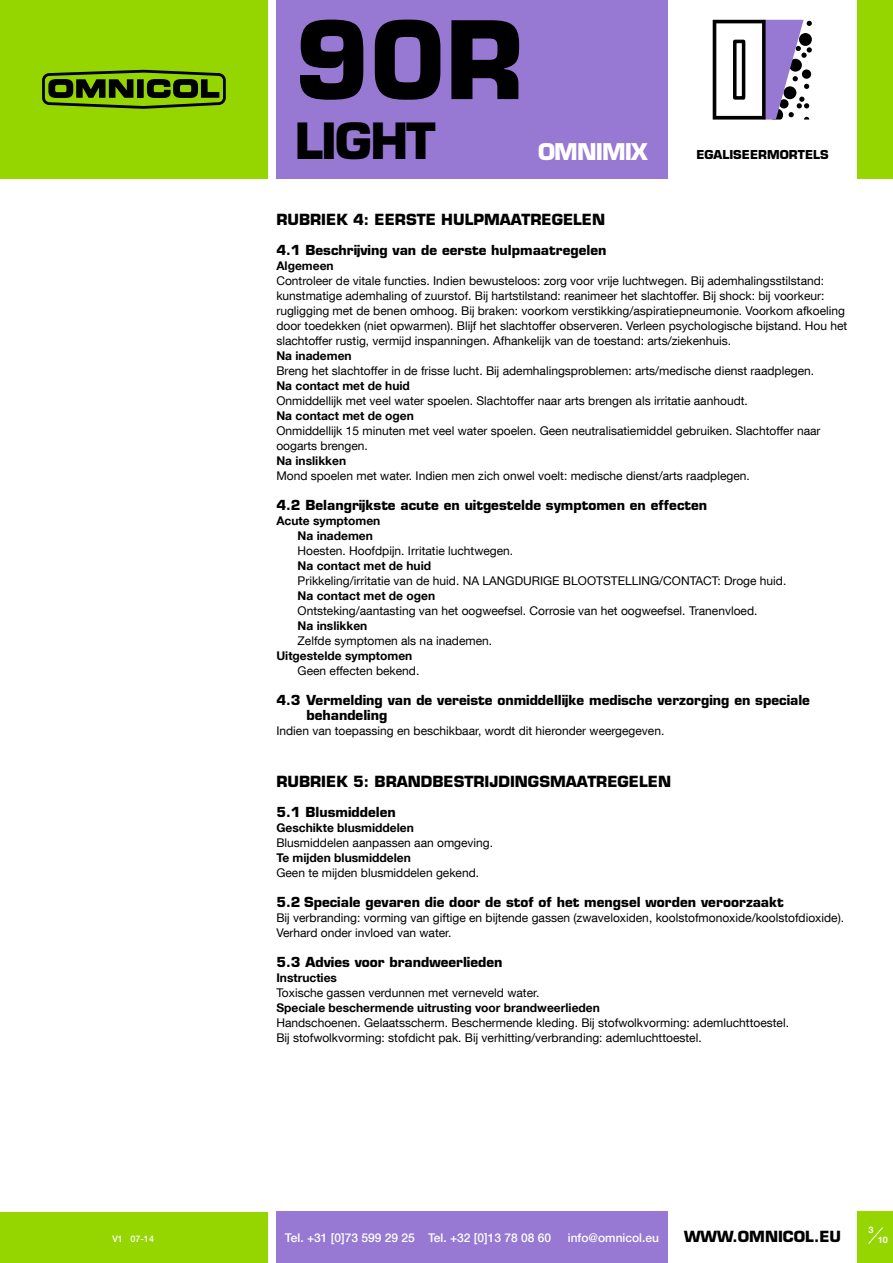
<style>
.page{position:relative;width:893px;height:1263px;background:#fff}
.page>*{position:absolute;margin:0;border:0;box-sizing:border-box;transform-origin:0 0}
.t1{font:700 105.15px "Eurostile";color:#000}
.t2{font:700 48.6px "Eurostile";letter-spacing:-.04em;color:#000}
.t3{font:700 22.5px "Eurostile";letter-spacing:-.04em;color:#fff}
.t4{font:700 15px "Eurostile";color:#000}
.t5{font:700 13.5px/15px "Eurostile";color:#000}
.t6{font:12px/15px "Helvetica Neue LT Com";color:#000}
.t7{font:700 12px/15px "Helvetica Neue LT Com";color:#000}
.t8{font:500 12px "Helvetica Neue LT Com";color:#fff}
.t9{font:700 12px "Eurostile";color:#000}
.t10{font:500 9px "Helvetica Neue LT Com";color:#fff}
.t11{font:700 9px "Helvetica Neue LT Com";color:#fff}
</style>
<div class="page">
<div style="left:0;top:0;width:268px;height:179px;background:#95d500"></div>
<div style="left:42px;top:73px;width:184px;height:32px;border:3px solid #000;border-radius:6px"></div>
<svg style="left:48px;top:79px;width:86px;height:19px"></svg>
<div style="left:138px;top:80px;width:5px;height:17px;background:#000"></div>
<div style="left:137px;top:79px;width:7px;height:19px;border:1px solid #000"></div>
<svg style="left:146px;top:79px;width:74px;height:19px"></svg>
<div style="left:0;top:1212px;width:268px;height:51px;background:#95d500"></div>
<div style="left:276px;top:1212px;width:392px;height:51px;background:#9778d3"></div>
<div style="left:857px;top:1211px;width:36px;height:52px;background:#95d500"></div>
<div style="left:857px;top:0;width:36px;height:179px;background:#95d500"></div>
<div style="left:276px;top:0;width:392px;height:179px;background:#9778d3"></div>
<svg style="left:868px;top:1227px;width:15px;height:17px"></svg>
<svg style="left:713px;top:20px;width:99px;height:99px"></svg>
<div style="left:735px;top:41px;width:9px;height:57px;background:#fff"></div>
<div style="left:733px;top:40px;width:12px;height:60px;border:4px solid #000"></div>
<h1 class="t1" style="left:294px;top:-5px;width:231px">90R</h1>
<h2 class="t2" style="left:295px;top:111px;width:142px">LIGHT</h2>
<h3 class="t3" style="left:538px;top:138px;width:111px">OMNIMIX</h3>
<p class="t9" style="left:696px;top:147px;width:134px">EGALISEERMORTELS</p>
<p class="t4" style="left:276px;top:210px;width:330px">RUBRIEK 4: EERSTE HULPMAATREGELEN</p>
<p class="t5" style="left:276px;top:242px;width:332px">4.1 Beschrijving van de eerste hulpmaatregelen</p>
<p class="t7" style="left:276px;top:258px;width:59px">Algemeen</p>
<p class="t6" style="left:276px;top:273px;width:572px">Controleer de vitale functies. Indien bewusteloos: zorg voor vrije luchtwegen. Bij ademhalingsstilstand: kunstmatige ademhaling of zuurstof. Bij hartstilstand: reanimeer het slachtoffer. Bij shock: bij voorkeur: rugligging met de benen omhoog. Bij braken: voorkom verstikking/aspiratiepneumonie. Voorkom afkoeling door toedekken (niet opwarmen). Blijf het slachtoffer observeren. Verleen psychologische bijstand. Hou het slachtoffer rustig, vermijd inspanningen. Afhankelijk van de toestand: arts/ziekenhuis.</p>
<p class="t7" style="left:276px;top:348px;width:77px">Na inademen</p>
<p class="t6" style="left:276px;top:363px;width:539px">Breng het slachtoffer in de frisse lucht. Bij ademhalingsproblemen: arts/medische dienst raadplegen.</p>
<p class="t7" style="left:276px;top:378px;width:135px">Na contact met de huid</p>
<p class="t6" style="left:276px;top:393px;width:473px">Onmiddellijk met veel water spoelen. Slachtoffer naar arts brengen als irritatie aanhoudt.</p>
<p class="t7" style="left:276px;top:408px;width:139px">Na contact met de ogen</p>
<p class="t6" style="left:276px;top:423px;width:546px">Onmiddellijk 15 minuten met veel water spoelen. Geen neutralisatiemiddel gebruiken. Slachtoffer naar oogarts brengen.</p>
<p class="t7" style="left:276px;top:453px;width:71px">Na inslikken</p>
<p class="t6" style="left:276px;top:468px;width:475px">Mond spoelen met water. Indien men zich onwel voelt: medische dienst/arts raadplegen.</p>
<p class="t5" style="left:276px;top:497px;width:432px">4.2 Belangrijkste acute en uitgestelde symptomen en effecten</p>
<p class="t7" style="left:298px;top:513px;width:84px;text-indent:-21px">Acute symptomen<br>Na inademen</p>
<p class="t6" style="left:298px;top:543px;width:217px">Hoesten. Hoofdpijn. Irritatie luchtwegen.</p>
<p class="t7" style="left:298px;top:558px;width:135px">Na contact met de huid</p>
<p class="t6" style="left:298px;top:573px;width:490px">Prikkeling/irritatie van de huid. NA LANGDURIGE BLOOTSTELLING/CONTACT: Droge huid.</p>
<p class="t7" style="left:298px;top:588px;width:139px">Na contact met de ogen</p>
<p class="t6" style="left:298px;top:603px;width:461px">Ontsteking/aantasting van het oogweefsel. Corrosie van het oogweefsel. Tranenvloed.</p>
<p class="t7" style="left:298px;top:618px;width:71px">Na inslikken</p>
<p class="t6" style="left:298px;top:633px;width:196px">Zelfde symptomen als na inademen.</p>
<p class="t7" style="left:276px;top:648px;width:137px">Uitgestelde symptomen</p>
<p class="t6" style="left:298px;top:663px;width:123px">Geen effecten bekend.</p>
<p class="t5" style="left:306px;top:692px;width:505px;text-indent:-30px">4.3 Vermelding van de vereiste onmiddellijke medische verzorging en speciale behandeling</p>
<p class="t6" style="left:276px;top:723px;width:389px">Indien van toepassing en beschikbaar, wordt dit hieronder weergegeven.</p>
<p class="t4" style="left:276px;top:772px;width:396px">RUBRIEK 5: BRANDBESTRIJDINGSMAATREGELEN</p>
<p class="t5" style="left:276px;top:805px;width:121px">5.1 Blusmiddelen</p>
<p class="t7" style="left:276px;top:820px;width:139px">Geschikte blusmiddelen</p>
<p class="t6" style="left:276px;top:835px;width:218px">Blusmiddelen aanpassen aan omgeving.</p>
<p class="t7" style="left:276px;top:850px;width:136px">Te mijden blusmiddelen</p>
<p class="t6" style="left:276px;top:865px;width:204px">Geen te mijden blusmiddelen gekend.</p>
<p class="t5" style="left:276px;top:895px;width:509px">5.2 Speciale gevaren die door de stof of het mengsel worden veroorzaakt</p>
<p class="t6" style="left:276px;top:910px;width:569px">Bij verbranding: vorming van giftige en bijtende gassen (zwaveloxiden, koolstofmonoxide/koolstofdioxide).<br>Verhard onder invloed van water.</p>
<p class="t5" style="left:276px;top:955px;width:228px">5.3 Advies voor brandweerlieden</p>
<p class="t7" style="left:276px;top:970px;width:62px">Instructies</p>
<p class="t6" style="left:276px;top:985px;width:264px">Toxische gassen verdunnen met verneveld water.</p>
<p class="t7" style="left:276px;top:1000px;width:325px">Speciale beschermende uitrusting voor brandweerlieden</p>
<p class="t6" style="left:276px;top:1015px;width:514px">Handschoenen. Gelaatsscherm. Beschermende kleding. Bij stofwolkvorming: ademluchttoestel.<br>Bij stofwolkvorming: stofdicht pak. Bij verhitting/verbranding: ademluchttoestel.</p>
<p class="t10" style="left:112px;top:1233px;width:43px">V1 07-14</p>
<p class="t8" style="left:285px;top:1230px;width:268px">Tel. +31 [0]73 599 29 25 Tel. +32 [0]13 78 08 60</p>
<p class="t8" style="left:568px;top:1230px;width:93px">info@omnicol.eu</p>
<p class="t4" style="left:684px;top:1227px;width:159px">WWW.OMNICOL.EU</p>
<p class="t11" style="left:868px;top:1224px;width:7px">3</p>
<p class="t11" style="left:878px;top:1234px;width:12px">10</p>
</div>
